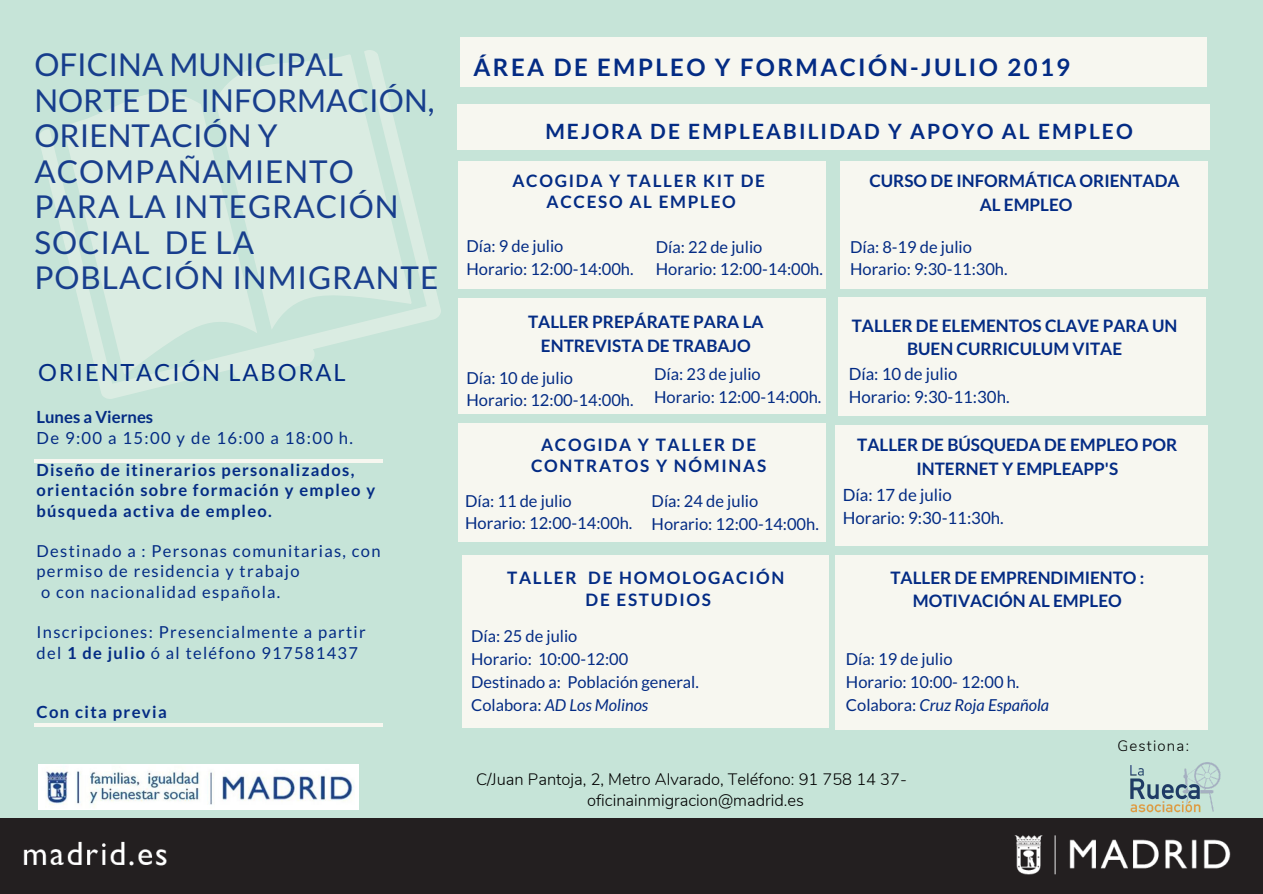
<style>
.page{position:relative;width:1263px;height:894px;background:#fff}
.page>*{position:absolute;margin:0;border:0;box-sizing:border-box;transform-origin:0 0}
.t1{font:31.5px/35.4px "Lato";letter-spacing:.03em;color:#032b84}
.t2{font:700 24px "Lato";letter-spacing:.1em;color:#032b84}
.t3{font:23.7px "Lato";letter-spacing:.08em;color:#032b84}
.t4{font:700 21px "Lato";letter-spacing:.1em;color:#032b84}
.t5{font:700 17.1px/23.5px "Lato";color:#032b84;text-align:center}
.t6{font:700 17.1px/21.3px "Lato";letter-spacing:.1em;color:#032b84;text-align:center}
.t7{font:16.8px/23.1px "Lato";color:#032b84}
.t8{font:16.65px "Lato";letter-spacing:.08em;color:#032b84}
.t9{font:700 16.65px "Lato";color:#032b84}
.t10{font:700 16.65px "Lato";letter-spacing:.08em;color:#032b84}
.t11{font:16.5px/23px "Lato";color:#032b84}
.t12{font:16.5px/20.2px "Lato";letter-spacing:.08em;color:#032b84}
.t13{font:700 16.5px/20.2px "Lato";letter-spacing:.08em;color:#032b84}
.t14{font:300 16.5px/21.6px "Nunito";color:#000;text-align:center}
.t15{font:300 15px "Nunito";letter-spacing:.08em;color:#000}
.s1{font-weight:700}
.s2{font-style:italic}
</style>
<div class="page">
<div style="left:0;top:0;width:1263px;height:893px;background:#c6e4d8"></div>
<div style="left:459px;top:161px;width:367px;height:127px;background:#f7f7f0"></div>
<div style="left:840px;top:161px;width:368px;height:127px;background:#f7f7f0"></div>
<div style="left:459px;top:423px;width:367px;height:118px;background:#f7f7f0"></div>
<div style="left:460px;top:37px;width:747px;height:50px;background:#f7f7f0"></div>
<div style="left:457px;top:104px;width:752px;height:45px;background:#f7f7f0"></div>
<svg style="left:39px;top:50px;width:402px;height:349px;fill:#daece2"></svg>
<hr style="left:34px;top:459px;width:349px;height:4px;background:#f7f7f0">
<hr style="left:34px;top:723px;width:349px;height:4px;background:#f7f7f0">
<div style="left:463px;top:555px;width:366px;height:172px;background:#f7f7f0"></div>
<div style="left:836px;top:425px;width:372px;height:120px;background:#f7f7f0"></div>
<div style="left:1px;top:818px;width:1262px;height:74px;background:#231f20"></div>
<img style="left:1130px;top:762px;width:91px;height:51px">
<div style="left:459px;top:298px;width:367px;height:116px;background:#f7f7f0"></div>
<div style="left:839px;top:298px;width:367px;height:118px;background:#f7f7f0"></div>
<div style="left:836px;top:555px;width:372px;height:174px;background:#f7f7f0"></div>
<img style="left:38px;top:764px;width:321px;height:44px">
<h1 class="t1" style="left:34px;top:46px;width:405px">OFICINA MUNICIPAL<br>NORTE DE INFORMACIÓN,<br>ORIENTACIÓN Y<br>ACOMPAÑAMIENTO<br>PARA LA INTEGRACIÓN<br>SOCIAL DE LA<br>POBLACIÓN INMIGRANTE</h1>
<h3 class="t3" style="left:38px;top:357px;width:309px">ORIENTACIÓN LABORAL</h3>
<p class="t9" style="left:37px;top:406px;width:118px">Lunes a Viernes</p>
<p class="t8" style="left:37px;top:428px;width:318px">De 9:00 a 15:00 y de 16:00 a 18:00 h.</p>
<p class="t13" style="left:37px;top:459px;width:340px">Diseño de itinerarios personalizados, orientación sobre formación y empleo y búsqueda activa de empleo.</p>
<p class="t12" style="left:37px;top:540px;width:346px">Destinado a : Personas comunitarias, con permiso de residencia y trabajo<br>o con nacionalidad española.</p>
<p class="t12" style="left:37px;top:621px;width:331px">Inscripciones: Presencialmente a partir del <span class="s1">1 de julio</span> ó al teléfono 917581437</p>
<p class="t10" style="left:37px;top:701px;width:132px">Con cita previa</p>
<h2 class="t2" style="left:474px;top:52px;width:598px">ÁREA DE EMPLEO Y FORMACIÓN-JULIO 2019</h2>
<p class="t4" style="left:545px;top:118px;width:589px">MEJORA DE EMPLEABILIDAD Y APOYO AL EMPLEO</p>
<p class="t6" style="left:512px;top:169px;width:254px">ACOGIDA Y TALLER KIT DE<br>ACCESO AL EMPLEO</p>
<p class="t11" style="left:466px;top:234px;width:169px;line-height:22.5px">Día: 9 de julio<br>Horario: 12:00-14:00h.</p>
<p class="t11" style="left:656px;top:234px;width:169px">Día: 22 de julio<br>Horario: 12:00-14:00h.</p>
<p class="t5" style="left:528px;top:310px;width:237px">TALLER PREPÁRATE PARA LA<br>ENTREVISTA DE TRABAJO</p>
<p class="t11" style="left:466px;top:366px;width:169px;line-height:22.5px">Día: 10 de julio<br>Horario: 12:00-14:00h.</p>
<p class="t11" style="left:654px;top:362px;width:169px">Día: 23 de julio<br>Horario: 12:00-14:00h.</p>
<p class="t6" style="left:531px;top:433px;width:237px">ACOGIDA Y TALLER DE<br>CONTRATOS Y NÓMINAS</p>
<p class="t11" style="left:465px;top:489px;width:169px;line-height:22.5px">Día: 11 de julio<br>Horario: 12:00-14:00h.</p>
<p class="t11" style="left:652px;top:489px;width:169px">Día: 24 de julio<br>Horario: 12:00-14:00h.</p>
<p class="t6" style="left:507px;top:566px;width:279px;line-height:21.9px">TALLER DE HOMOLOGACIÓN<br>DE ESTUDIOS</p>
<p class="t11" style="left:471px;top:624px;width:229px">Día: 25 de julio<br>Horario: 10:00-12:00<br>Destinado a: Población general.<br>Colabora: <span class="s2">AD Los Molinos</span></p>
<p class="t5" style="left:869px;top:169px;width:312px">CURSO DE INFORMÁTICA ORIENTADA<br>AL EMPLEO</p>
<p class="t11" style="left:850px;top:234px;width:159px">Día: 8-19 de julio<br>Horario: 9:30-11:30h.</p>
<p class="t5" style="left:852px;top:313px;width:327px">TALLER DE ELEMENTOS CLAVE PARA UN<br>BUEN CURRICULUM VITAE</p>
<p class="t7" style="left:849px;top:362px;width:162px">Día: 10 de julio<br>Horario: 9:30-11:30h.</p>
<p class="t5" style="left:857px;top:432px;width:322px">TALLER DE BÚSQUEDA DE EMPLEO POR<br>INTERNET Y EMPLEAPP'S</p>
<p class="t7" style="left:843px;top:482px;width:162px">Día: 17 de julio<br>Horario: 9:30-11:30h.</p>
<p class="t5" style="left:890px;top:565px;width:255px">TALLER DE EMPRENDIMIENTO :<br>MOTIVACIÓN AL EMPLEO</p>
<p class="t11" style="left:846px;top:646px;width:205px">Día: 19 de julio<br>Horario: 10:00- 12:00 h.<br>Colabora: <span class="s2">Cruz Roja Española</span></p>
<p class="t15" style="left:1118px;top:735px;width:73px">Gestiona:</p>
<p class="t14" style="left:476px;top:768px;width:432px">C/Juan Pantoja, 2, Metro Alvarado, Teléfono: 91 758 14 37- oficinainmigracion@madrid.es</p>
</div>
